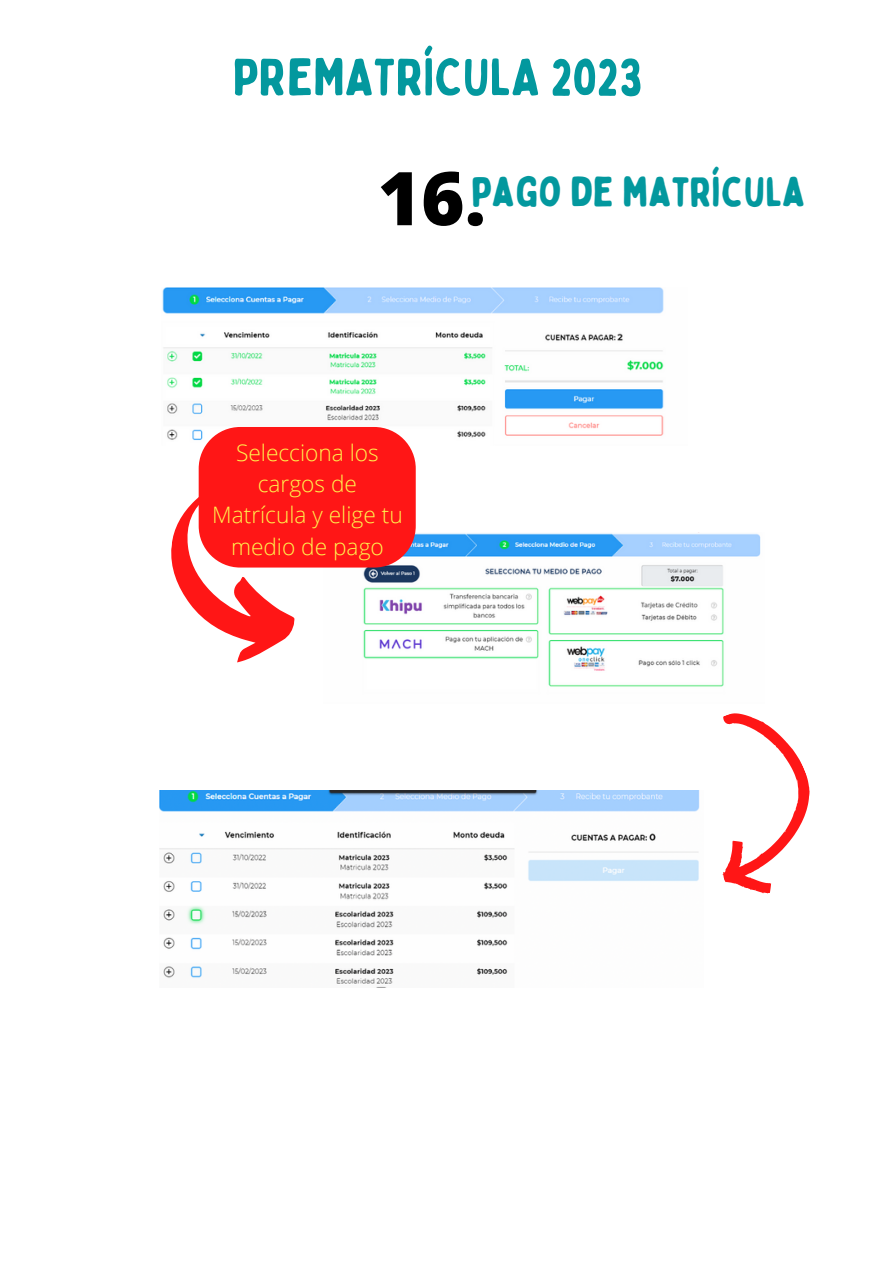
<style>
.page{position:relative;width:893px;height:1264px;background:#fff}
.page>*{position:absolute;margin:0;border:0;box-sizing:border-box;transform-origin:0 0}
.t1{font:800 74.1px "Open Sans";color:#000}
.t2{font:52.2px "Bobby Jones Soft";color:#03989e}
.t3{font:41.7px "Bobby Jones Soft";color:#03989e}
.t4{font:300 22.65px/31.5px "Open Sans";color:#fff34d;text-align:center}
.s1{font-family:"Open Sans";font-weight:800;font-size:74.1px;color:#000}
</style>
<div class="page">
<img style="left:162px;top:287px;width:502px;height:159px">
<img style="left:323px;top:532px;width:438px;height:155px">
<img style="left:159px;top:790px;width:506px;height:197px">
<svg style="left:171px;top:481px;width:137px;height:182px"></svg>
<svg style="left:665px;top:713px;width:145px;height:181px"></svg>
<div style="left:199px;top:427px;width:216px;height:140px;background:#ff1616;border-radius:42px"></div>
<h2 class="t2" style="left:232px;top:45px;width:412px">PREMATRÍCULA 2023</h2>
<h3 class="t3" style="left:377px;top:166px;width:429px"><span class="s1">16</span> PAGO DE MATRÍCULA</h3>
<h1 class="t1" style="left:464px;top:146px;width:23px">.</h1>
<p class="t4" style="left:212px;top:436px;width:192px">Selecciona los cargos de<br>Matrícula y elige tu medio de pago</p>
</div>
